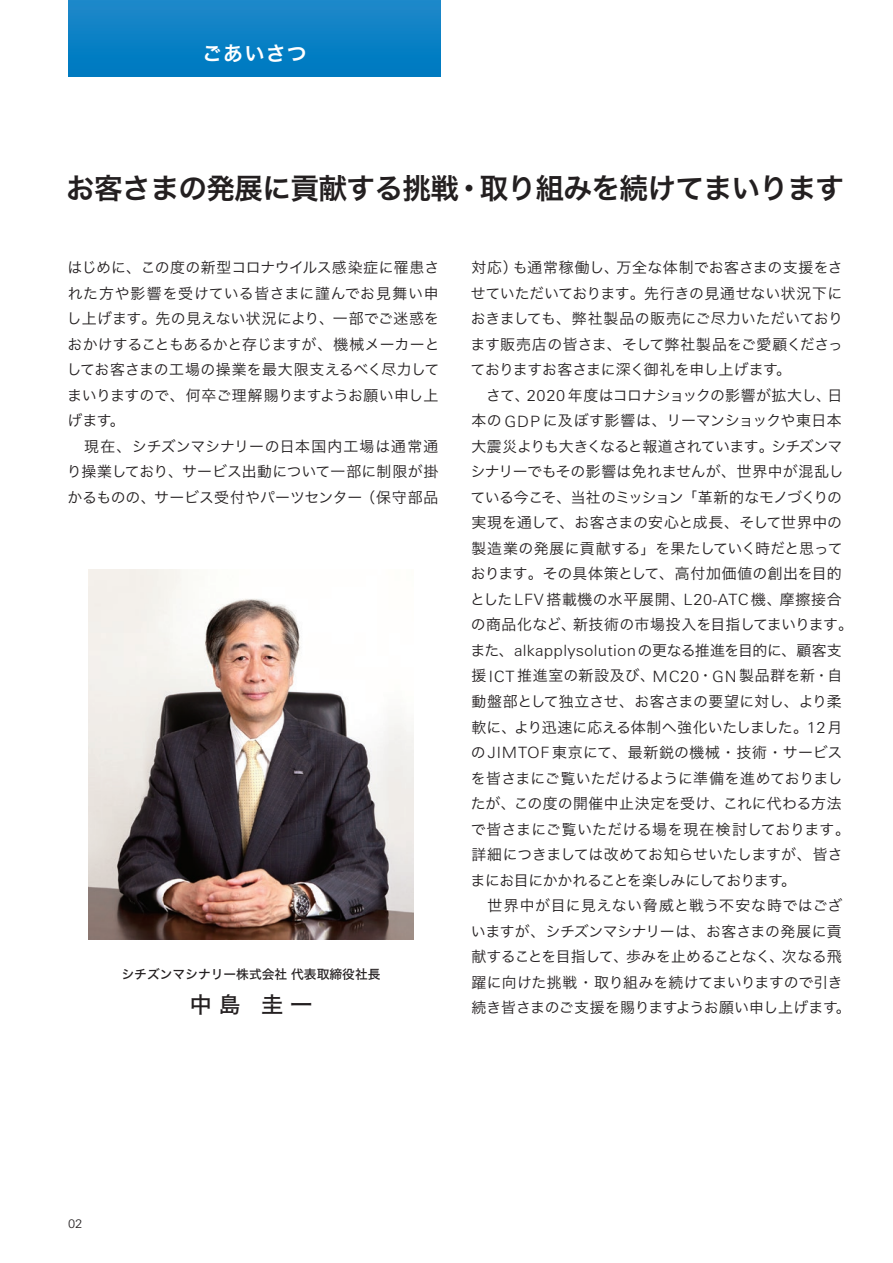
<style>
.page{position:relative;width:893px;height:1263px;background:#fff}
.page>*{position:absolute;margin:0;border:0;box-sizing:border-box;transform-origin:0 0}
.t1{font:28.65px "Hira Kaku Std W6";letter-spacing:-.025em;color:#231f20}
.t2{font:22.35px "Hira Kaku Std W5";color:#231f20}
.t3{font:20.25px "Hira Kaku Std W6";letter-spacing:.05em;color:#fff}
.t4{font:14.85px/25.5px "Hira Kaku Pro W3";color:#231f20}
.t5{font:12.75px "Hira Kaku Std W5";color:#231f20}
.t6{font:300 12.3px "Zurich BT";color:#231f20;scale:1.05 1}
.s1{font-family:"Zurich BT";font-weight:300;font-size:15.6px}
</style>
<div class="page">
<img style="left:88px;top:570px;width:326px;height:370px">
<div style="left:68px;top:0;width:372px;height:77px;background:linear-gradient(to bottom,#1e88ca,#0079c0)"></div>
<h3 class="t3" style="left:202px;top:38px;width:107px">ごあいさつ</h3>
<h1 class="t1" style="left:66px;top:166px;width:779px">お客さまの発展に貢献する挑戦・取り組みを続けてまいります</h1>
<p class="t4" style="left:67px;top:254px;width:374px">はじめに、この度の新型コロナウイルス感染症に罹患された方や影響を受けている皆さまに謹んでお見舞い申し上げます。先の見えない状況により、一部でご迷惑をおかけすることもあるかと存じますが、機械メーカーとしてお客さまの工場の操業を最大限支えるべく尽力してまいりますので、何卒ご理解賜りますようお願い申し上げます。<br>　現在、シチズンマシナリーの日本国内工場は通常通り操業しており、サービス出動について一部に制限が掛かるものの、サービス受付やパーツセンター（保守部品</p>
<p class="t4" style="left:471px;top:254px;width:374px;text-align:justify">対応）も通常稼働し、万全な体制でお客さまの支援をさせていただいております。先行きの見通せない状況下におきましても、弊社製品の販売にご尽力いただいております販売店の皆さま、そして弊社製品をご愛顧くださっておりますお客さまに深く御礼を申し上げます。</p>
<p class="t4" style="left:470px;top:381px;width:384px;text-indent:16px">さて、<span class="s1">2020</span> 年度はコロナショックの影響が拡大し、日本の <span class="s1">GDP</span> に及ぼす影響は、リーマンショックや東日本大震災よりも大きくなると報道されています。シチズンマシナリーでもその影響は免れませんが、世界中が混乱している今こそ、当社のミッション「革新的なモノづくりの実現を通して、お客さまの安心と成長、そして世界中の製造業の発展に貢献する」を果たしていく時だと思っております。その具体策として、高付加価値の創出を目的とした<span class="s1">LFV</span> 搭載機の水平展開、<span class="s1">L20-ATC</span> 機、摩擦接合の商品化など、新技術の市場投入を目指してまいります。また、<span class="s1">alkapplysolution</span>の更なる推進を目的に、顧客支援 <span class="s1">ICT</span> 推進室の新設及び、<span class="s1">MC20</span>・<span class="s1">GN</span> 製品群を新・自動盤部として独立させ、お客さまの要望に対し、より柔軟に、より迅速に応える体制へ強化いたしました。<span class="s1">12</span>月の<span class="s1">JIMTOF</span> 東京にて、最新鋭の機械・技術・サービスを皆さまにご覧いただけるように準備を進めておりましたが、この度の開催中止決定を受け、これに代わる方法で皆さまにご覧いただける場を現在検討しております。詳細につきましては改めてお知らせいたしますが、皆さまにお目にかかれることを楽しみにしております。<br>　世界中が目に見えない脅威と戦う不安な時ではございますが、シチズンマシナリーは、お客さまの発展に貢献することを目指して、歩みを止めることなく、次なる飛躍に向けた挑戦・取り組みを続けてまいりますので引き続き皆さまのご支援を賜りますようお願い申し上げます。</p>
<p class="t5" style="left:121px;top:964px;width:261px">シチズンマシナリー株式会社代表取締役社長</p>
<h2 class="t2" style="left:190px;top:988px;width:124px">中島 圭一</h2>
<p class="t6" style="left:68px;top:1216px;width:15px">02</p>
</div>
